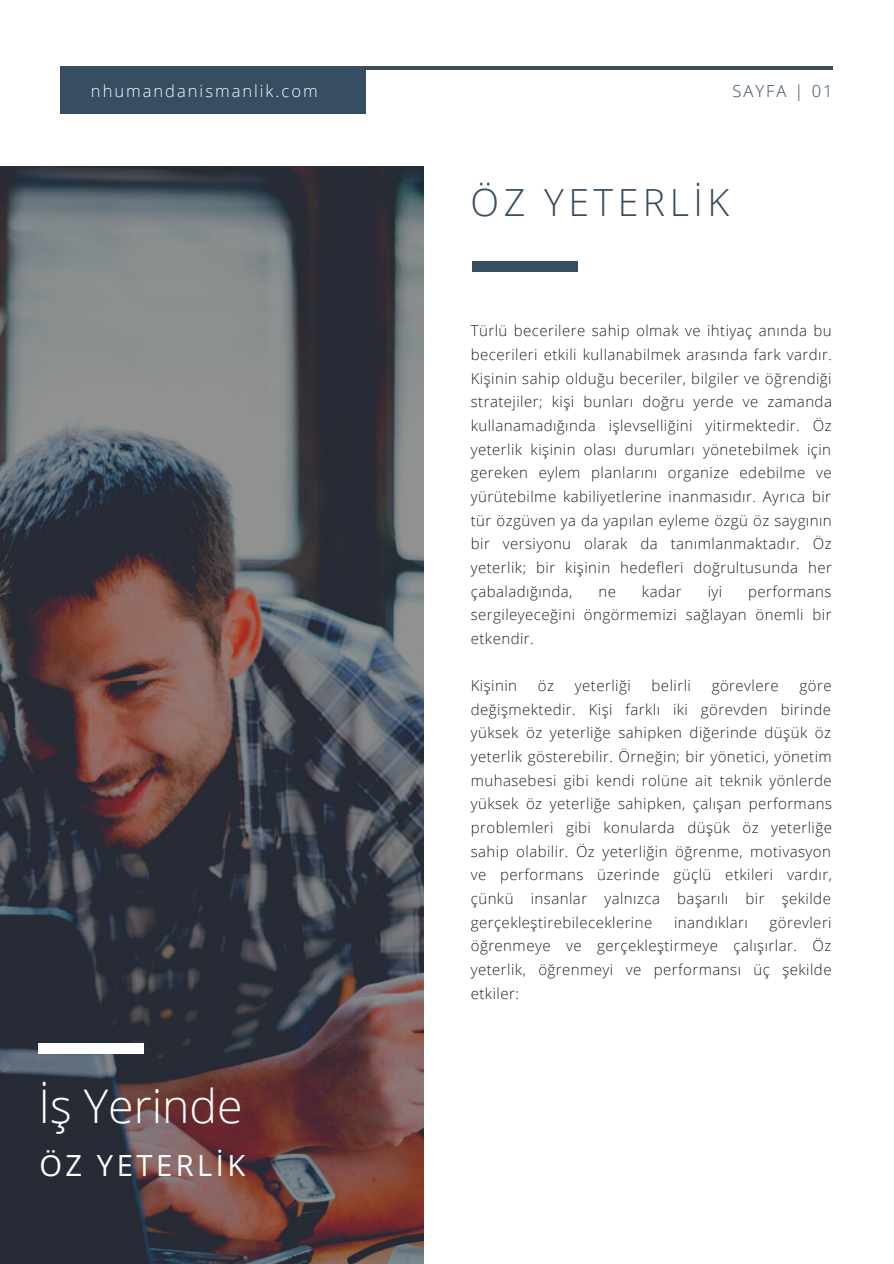
<style>
.page{position:relative;width:894px;height:1264px;background:#fff}
.page>*{position:absolute;margin:0;border:0;box-sizing:border-box;transform-origin:0 0}
.t1{font:300 46.35px "Open Sans";color:#fff}
.t2{font:300 37.5px "Open Sans";letter-spacing:.12em;color:#364d62}
.t3{font:29.1px "Open Sans";letter-spacing:.12em;color:#fff}
.t4{font:300 16.5px "Open Sans";letter-spacing:.12em;color:#fff}
.t5{font:300 16.5px "Open Sans";letter-spacing:.12em;color:#364d62}
.t6{font:300 15px/23.7px "Open Sans";letter-spacing:.03em;color:#222;text-align:justify}
</style>
<div class="page">
<hr style="left:61px;top:66px;width:771px;height:4px;background:#364d62">
<div style="left:61px;top:66px;width:305px;height:48px;background:#364d62"></div>
<img style="left:0;top:166px;width:423px;height:1097px">
<div style="left:38px;top:1043px;width:106px;height:10px;background:#fff"></div>
<div style="left:471px;top:262px;width:106px;height:10px;background:#364d62"></div>
<p class="t4" style="left:91px;top:79px;width:228px">nhumandanismanlik.com</p>
<p class="t5" style="left:732px;top:79px;width:102px">SAYFA | 01</p>
<p class="t2" style="left:470px;top:175px;width:260px">ÖZ YETERLİK</p>
<p class="t1" style="left:38px;top:1073px;width:206px">İş Yerinde</p>
<p class="t3" style="left:39px;top:1144px;width:207px">ÖZ YETERLİK</p>
<p class="t6" style="left:470px;top:318px;width:362px">Türlü becerilere sahip olmak ve ihtiyaç anında bu becerileri etkili kullanabilmek arasında fark vardır.<br>Kişinin sahip olduğu beceriler, bilgiler ve öğrendiği stratejiler; kişi bunları doğru yerde ve zamanda kullanamadığında işlevselliğini yitirmektedir. Öz yeterlik kişinin olası durumları yönetebilmek için gereken eylem planlarını organize edebilme ve yürütebilme kabiliyetlerine inanmasıdır. Ayrıca bir tür özgüven ya da yapılan eyleme özgü öz saygının bir versiyonu olarak da tanımlanmaktadır. Öz yeterlik; bir kişinin hedefleri doğrultusunda her çabaladığında,</p>
<p class="t6" style="left:470px;top:579px;width:362px;text-indent:277px">performans sergileyeceğini öngörmemizi sağlayan önemli bir etkendir.</p>
<p class="t6" style="left:470px;top:673px;width:48px">Kişinin</p>
<p class="t6" style="left:537px;top:673px;width:18px">öz</p>
<p class="t6" style="left:574px;top:673px;width:57px">yeterliği</p>
<p class="t6" style="left:651px;top:673px;width:41px">belirli</p>
<p class="t6" style="left:711px;top:673px;width:68px">görevlere</p>
<p class="t6" style="left:598px;top:579px;width:19px">ne</p>
<p class="t6" style="left:641px;top:579px;width:41px">kadar</p>
<p class="t6" style="left:707px;top:579px;width:16px">iyi</p>
<p class="t6" style="left:470px;top:673px;width:362px;text-indent:328px">göre değişmektedir. Kişi farklı iki görevden birinde yüksek öz yeterliğe sahipken diğerinde düşük öz yeterlik gösterebilir. Örneğin; bir yönetici, yönetim muhasebesi gibi kendi rolüne ait teknik yönlerde yüksek öz yeterliğe sahipken, çalışan performans problemleri gibi konularda düşük öz yeterliğe sahip olabilir. Öz yeterliğin öğrenme, motivasyon ve performans üzerinde güçlü etkileri vardır, çünkü insanlar yalnızca başarılı bir şekilde gerçekleştirebileceklerine</p>
<p class="t6" style="left:470px;top:910px;width:362px;text-indent:299px">görevleri öğrenmeye ve gerçekleştirmeye çalışırlar. Öz yeterlik, öğrenmeyi ve performansı üç şekilde etkiler:</p>
<p class="t6" style="left:674px;top:910px;width:75px">inandıkları</p>
</div>
